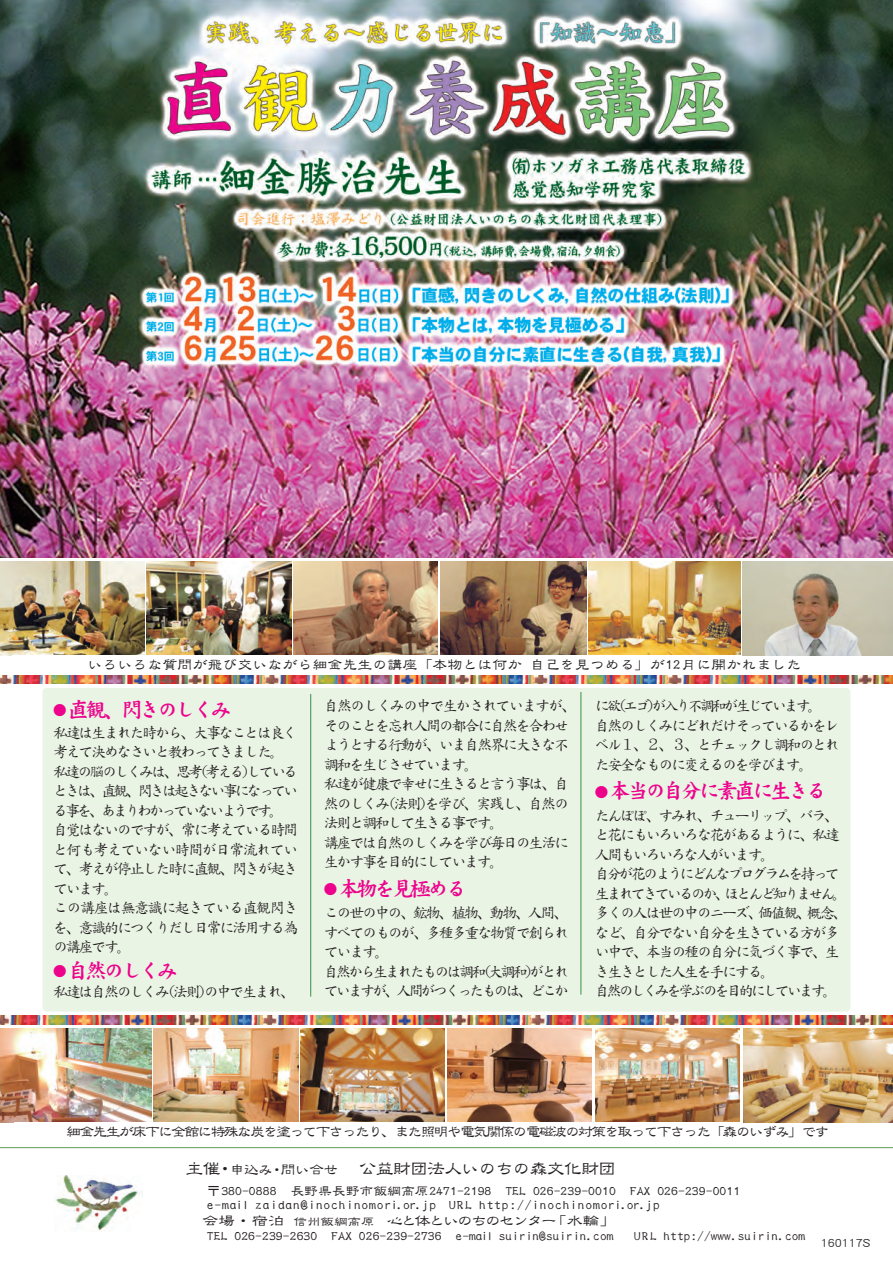
<style>
.page{position:relative;width:893px;height:1263px;background:#fff}
.page>*{position:absolute;margin:0;border:0;box-sizing:border-box;transform-origin:0 0}
.t1{font:21px "DF Kai Sho Bd WIN RKSJ H";letter-spacing:-.15em;color:#ed028c}
.t2{font:18px "DF Lei Sho SB WIN RKSJ H";letter-spacing:-.05em;color:#231f20}
.t3{font:15px/19.5px "DF Kai Sho Md WIN RKSJ H";letter-spacing:-.15em;color:#231f20}
.t4{font:15px/19.5px "DF Kai Sho Md WIN RKSJ H";letter-spacing:-.18em;color:#231f20}
.t5{font:15px "DF Lei Sho SB WIN RKSJ H";letter-spacing:-.125em;color:#231f20}
.t6{font:15px "DF Lei Sho SB WIN RKSJ H";color:#231f20}
.t7{font:14.85px "DF Lei Sho SB WIN RKSJ H";letter-spacing:-.15em;color:#231f20;scale:1.11 1}
.t8{font:13.8px/13.5px "DF Lei Sho SB WIN RKSJ H";color:#231f20}
.t9{font:13.5px "DF Lei Sho SB WIN RKSJ H";color:#231f20}
.t10{font:10.8px "DF Maru Gothic Md WING RKSJ H";color:#231f20;scale:1.11 1}
.s1{font-size:13.5px}
.s2{font-size:15px}
.s3{font-size:12.15px}
</style>
<div class="page">
<div style="left:43px;top:688px;width:807px;height:323px;background:#eaf4e5;border-radius:4px"></div>
<img style="left:0;top:0;width:893px;height:557px">
<img style="left:147px;top:562px;width:144px;height:93px">
<hr style="left:0;top:1147px;width:893px;height:1px;background:#669f5d">
<img style="left:440px;top:562px;width:146px;height:93px">
<img style="left:588px;top:562px;width:152px;height:93px">
<img style="left:293px;top:562px;width:145px;height:93px">
<img style="left:56px;top:1176px;width:84px;height:55px">
<img style="left:112px;top:3px;width:669px;height:147px">
<img style="left:0;top:562px;width:145px;height:93px">
<hr style="left:310px;top:694px;width:1px;height:302px;background:#389142">
<img style="left:137px;top:262px;width:620px;height:135px">
<img style="left:501px;top:150px;width:257px;height:55px">
<img style="left:139px;top:150px;width:360px;height:55px">
<img style="left:742px;top:562px;width:151px;height:93px">
<img style="left:154px;top:1028px;width:144px;height:94px">
<img style="left:447px;top:1028px;width:145px;height:94px">
<img style="left:595px;top:1028px;width:145px;height:94px">
<img style="left:300px;top:1028px;width:145px;height:94px">
<img style="left:0;top:1028px;width:151px;height:94px">
<img style="left:743px;top:1028px;width:150px;height:94px">
<hr style="left:581px;top:692px;width:1px;height:302px;background:#389142">
<img style="left:224px;top:204px;width:448px;height:64px">
<img style="left:501px;top:204px;width:171px;height:1px">
<img style="left:224px;top:204px;width:275px;height:1px">
<img style="left:0;top:675px;width:234px;height:9px">
<img style="left:234px;top:675px;width:268px;height:9px">
<img style="left:502px;top:675px;width:135px;height:9px">
<img style="left:637px;top:675px;width:256px;height:9px">
<img style="left:0;top:1016px;width:232px;height:8px">
<img style="left:232px;top:1016px;width:268px;height:8px">
<img style="left:500px;top:1016px;width:134px;height:8px">
<img style="left:634px;top:1016px;width:259px;height:8px">
<p class="t6" style="left:87px;top:657px;width:716px">いろいろな質問が飛び交いながら細金先生の講座「本物とは何か自己を見つめる」が12月に開かれました</p>
<h1 class="t1" style="left:53px;top:698px;width:180px"><span class="s1">●</span> 直観、閃きのしくみ</h1>
<p class="t3" style="left:53px;top:722px;width:247px">私達は生まれた時から、大事なことは良く考えて決めなさいと教わってきました。私達の脳のしくみは、思考(考える)しているときは、直観、閃きは起きない事になっている事を、あまりわかっていないようです。自覚はないのですが、常に考えている時間と何も考えていない時間が日常流れていて、考えが停止した時に直観、閃きが起きています。<br>この講座は無意識に起きている直観閃きを、意識的につくりだし日常に活用する為の講座です。</p>
<h1 class="t1" style="left:53px;top:959px;width:127px"><span class="s1">●</span> 自然のしくみ</h1>
<p class="t3" style="left:53px;top:982px;width:244px">私達は自然のしくみ(法則)の中で生まれ、</p>
<p class="t3" style="left:324px;top:696px;width:254px">自然のしくみの中で生かされていますが、そのことを忘れ人間の都合に自然を合わせようとする行動が、いま自然界に大きな不調和を生じさせています。<br>私達が健康で幸せに生きると言う事は、自然のしくみ(法則)を学び、実践し、自然の法則と調和して生きる事です。<br>講座では自然のしくみを学び毎日の生活に生かす事を目的にしています。</p>
<h1 class="t1" style="left:324px;top:878px;width:144px"><span class="s1">●</span> 本物を見極める</h1>
<p class="t4" style="left:324px;top:903px;width:247px">この世の中の、鉱物、植物、動物、人間、すべてのものが、多種多重な物質で創られています。<br>自然から生まれたものは調和(大調和)がとれていますが、人間がつくったものは、どこか</p>
<p class="t3" style="left:595px;top:696px;width:247px">に欲(エゴ)が入り不調和が生じています。自然のしくみにどれだけそっているかをレベル１、２、３、とチェックし調和のとれた安全なものに変えるのを学びます。</p>
<h1 class="t1" style="left:595px;top:780px;width:234px"><span class="s1">●</span> 本当の自分に素直に生きる</h1>
<p class="t3" style="left:595px;top:806px;width:254px">たんぽぽ、すみれ、チューリップ、バラ、と花にもいろいろな花があるように、私達人間もいろいろな人がいます。<br>自分が花のようにどんなプログラムを持って生まれてきているのか、ほとんど知りません。多くの人は世の中のニーズ、価値観、概念、など、自分でない自分を生きている方が多い中で、本当の種の自分に気づく事で、生き生きとした人生を手にする。<br>自然のしくみを学ぶのを目的にしています。</p>
<p class="t5" style="left:66px;top:1124px;width:765px">細金先生が床下に全館に特殊な炭を塗って下さったり、また照明や電気関係の電磁波の対策を取って下さった「森のいずみ」です</p>
<p class="t2" style="left:186px;top:1160px;width:432px">主催・<span class="s2">申込み・問い合せ</span> 公益財団法人いのちの森文化財団</p>
<p class="t8" style="left:207px;top:1184px;width:535px">〒380-0888 長野県長野市飯綱高原2471-2198 TEL 026-239-0010 FAX 026-239-0011 e-mail zaidan@inochinomori.or.jp URL http://inochinomori.or.jp</p>
<p class="t7" style="left:202px;top:1213px;width:375px">会場・宿泊 <span class="s3">信州飯綱高原</span> 心と体といのちのセンター「水輪」</p>
<p class="t8" style="left:207px;top:1229px;width:408px">TEL 026-239-2630 FAX 026-239-2736 <span class="s1">e-mail suirin@suirin.com</span></p>
<p class="t9" style="left:634px;top:1229px;width:173px">URL http://www.suirin.com</p>
<p class="t10" style="left:821px;top:1237px;width:46px">160117S</p>
</div>
